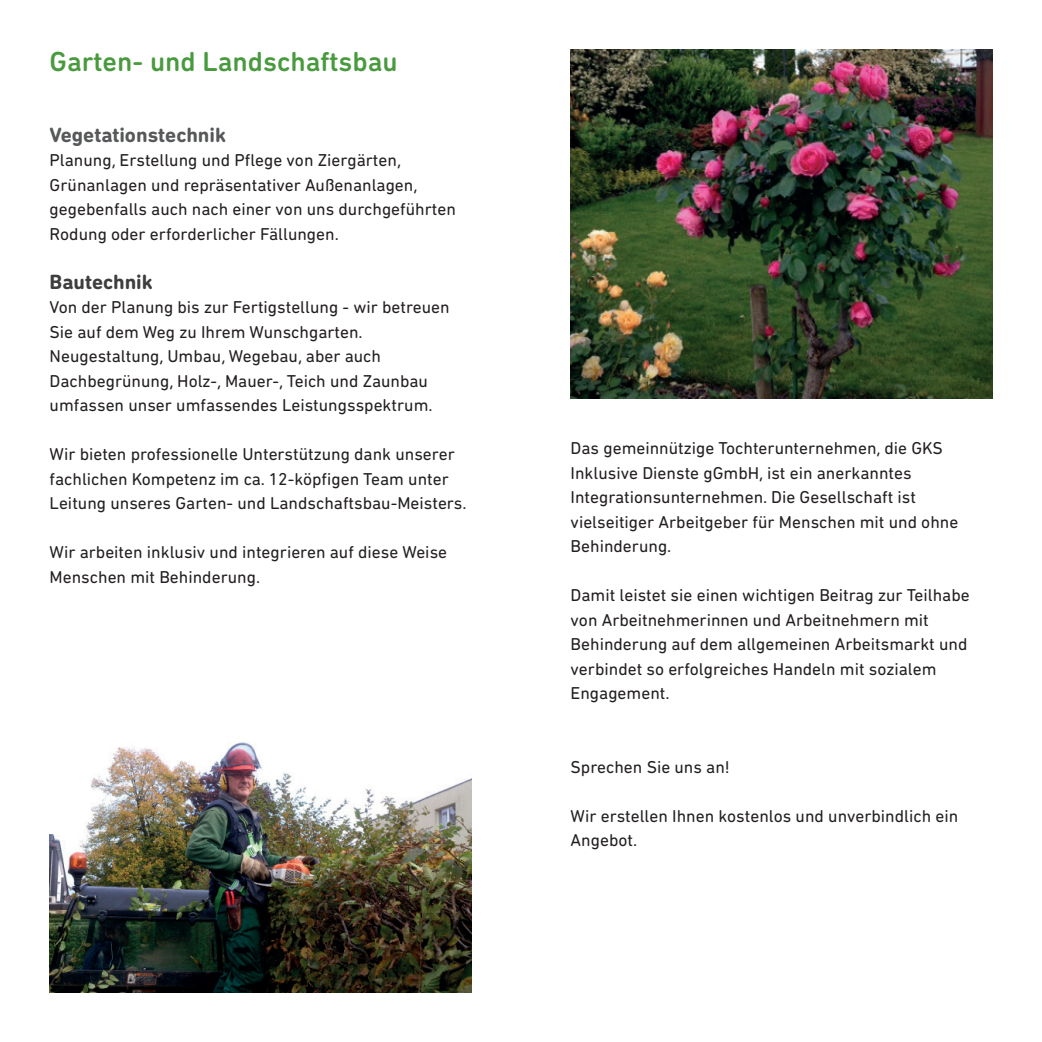
<style>
.page{position:relative;width:1042px;height:1042px;background:#fff}
.page>*{position:absolute;margin:0;border:0;box-sizing:border-box;transform-origin:0 0}
.t1{font:500 28px "DIN Next Rounded LT Pro";color:#499a3e}
.t2{font:700 21px "DIN Next Rounded LT Pro";color:#57585a}
.t3{font:700 21px "DIN Next Rounded LT Pro";color:#3e3e3f}
.t4{font:17.5px/24.5px "DIN Next Rounded LT Pro";color:#231f20}
</style>
<div class="page">
<img style="left:570px;top:50px;width:422px;height:348px">
<img style="left:50px;top:742px;width:421px;height:250px">
<h1 class="t1" style="left:50px;top:45px;width:349px">Garten- und Landschaftsbau</h1>
<p class="t2" style="left:50px;top:122px;width:178px">Vegetationstechnik</p>
<p class="t4" style="left:50px;top:148px;width:408px">Planung, Erstellung und Pflege von Ziergärten, Grünanlagen und repräsentativer Außenanlagen, gegebenfalls auch nach einer von uns durchgeführten Rodung oder erforderlicher Fällungen.</p>
<p class="t3" style="left:50px;top:269px;width:105px">Bautechnik</p>
<p class="t4" style="left:50px;top:295px;width:402px">Von der Planung bis zur Fertigstellung - wir betreuen Sie auf dem Weg zu Ihrem Wunschgarten.<br>Neugestaltung, Umbau, Wegebau, aber auch Dachbegrünung, Holz-, Mauer-, Teich und Zaunbau umfassen unser umfassendes Leistungsspektrum.</p>
<p class="t4" style="left:50px;top:442px;width:418px">Wir bieten professionelle Unterstützung dank unserer fachlichen Kompetenz im ca. 12-köpfigen Team unter<br>Leitung unseres Garten- und Landschaftsbau-Meisters.</p>
<p class="t4" style="left:50px;top:540px;width:399px">Wir arbeiten inklusiv und integrieren auf diese Weise<br>Menschen mit Behinderung.</p>
<p class="t4" style="left:570px;top:436px;width:389px">Das gemeinnützige Tochterunternehmen, die GKS Inklusive Dienste gGmbH, ist ein anerkanntes Integrationsunternehmen. Die Gesellschaft ist vielseitiger Arbeitgeber für Menschen mit und ohne Behinderung.</p>
<p class="t4" style="left:570px;top:583px;width:401px">Damit leistet sie einen wichtigen Beitrag zur Teilhabe von Arbeitnehmerinnen und Arbeitnehmern mit Behinderung auf dem allgemeinen Arbeitsmarkt und verbindet so erfolgreiches Handeln mit sozialem Engagement.</p>
<p class="t4" style="left:570px;top:754px;width:161px">Sprechen Sie uns an!</p>
<p class="t4" style="left:570px;top:803px;width:389px">Wir erstellen Ihnen kostenlos und unverbindlich ein<br>Angebot.</p>
</div>
